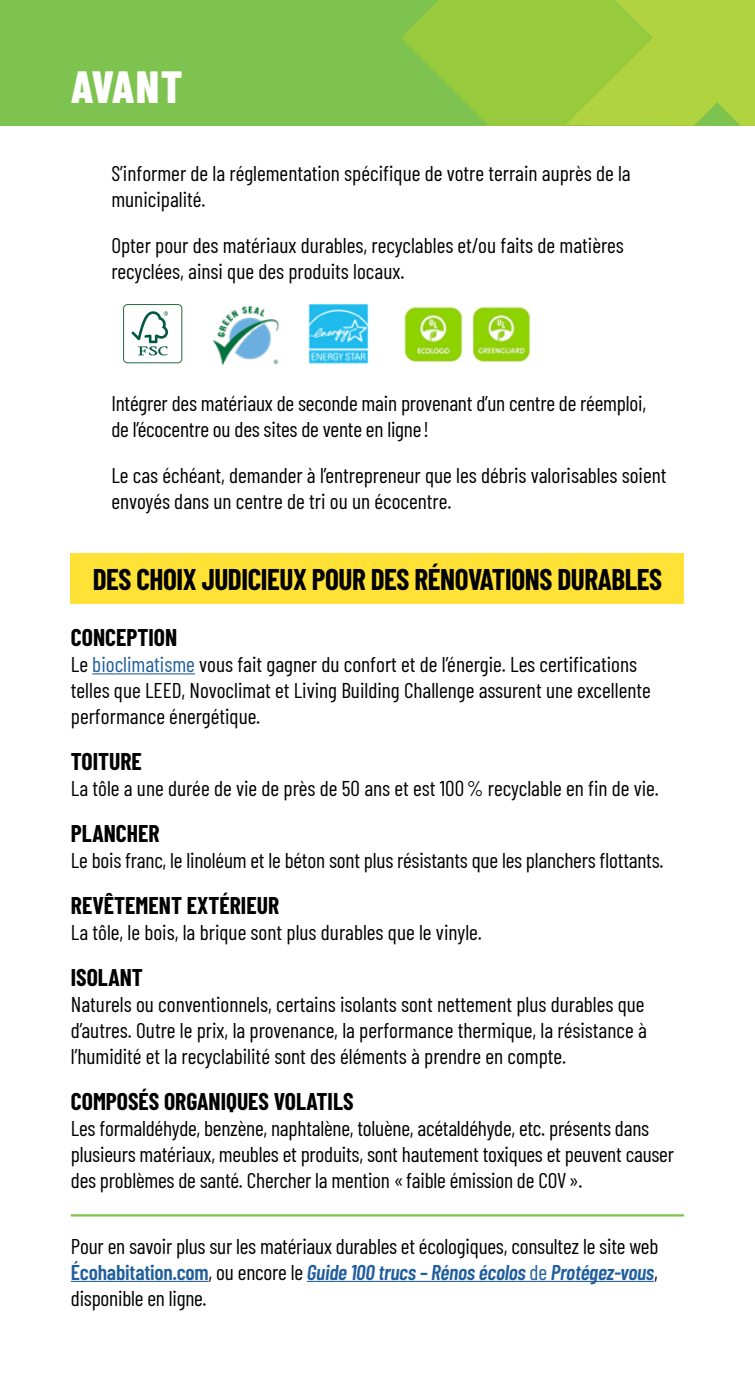
<style>
.page{position:relative;width:755px;height:1377px;background:#fff}
.page>*{position:absolute;margin:0;border:0;box-sizing:border-box;transform-origin:0 0}
.t1{font:800 45px "Barlow Condensed";letter-spacing:-.01em;color:#fff}
.t2{font:700 29.25px "Barlow Condensed";letter-spacing:-.015em;color:#000}
.t3{font:700 23.62px "Barlow Condensed";color:#000}
.t4{font:21.38px/25.9px "Barlow Condensed";color:#000}
.s1{color:#215e9e}
.s2{font-weight:600;color:#215e9e}
.s3{font-weight:600;font-style:italic;color:#215e9e}
</style>
<div class="page">
<div style="left:0;top:0;width:755px;height:126px;background:#7ec34f"></div>
<svg style="left:401px;top:0;width:354px;height:126px;background:#9dcc40"></svg>
<div style="left:71px;top:553px;width:613px;height:51px;background:#ffe235"></div>
<hr style="left:92px;top:673px;width:103px;height:1px;background:#215e9e">
<hr style="left:71px;top:1281px;width:138px;height:1px;background:#215e9e">
<hr style="left:307px;top:1281px;width:347px;height:1px;background:#215e9e">
<hr style="left:71px;top:1214px;width:613px;height:3px;background:#7ec34f">
<div style="left:123px;top:304px;width:59px;height:59px;border:1px solid #246942;border-radius:4px"></div>
<svg style="left:131px;top:311px;width:37px;height:44px"></svg>
<img style="left:212px;top:305px;width:68px;height:61px">
<img style="left:308px;top:305px;width:60px;height:59px">
<img style="left:404px;top:306px;width:127px;height:57px">
<h1 class="t1" style="left:71px;top:55px;width:113px">AVANT</h1>
<p class="t4" style="left:111px;top:158px;width:521px">S’informer de la réglementation spécifique de votre terrain auprès de la municipalité.</p>
<p class="t4" style="left:111px;top:231px;width:514px">Opter pour des matériaux durables, recyclables et/ou faits de matières recyclées, ainsi que des produits locaux.</p>
<p class="t4" style="left:111px;top:389px;width:536px">Intégrer des matériaux de seconde main provenant d’un centre de réemploi, de l’écocentre ou des sites de vente en ligne !</p>
<p class="t4" style="left:111px;top:461px;width:557px">Le cas échéant, demander à l’entrepreneur que les débris valorisables soient envoyés dans un centre de tri ou un écocentre.</p>
<h2 class="t2" style="left:93px;top:559px;width:571px">DES CHOIX JUDICIEUX POUR DES RÉNOVATIONS DURABLES</h2>
<p class="t3" style="left:71px;top:621px;width:108px">CONCEPTION</p>
<p class="t4" style="left:71px;top:650px;width:581px">Le <span class="s1">bioclimatisme</span> vous fait gagner du confort et de l’énergie. Les certifications telles que LEED, Novoclimat et Living Building Challenge assurent une excellente performance énergétique.</p>
<p class="t3" style="left:71px;top:745px;width:73px">TOITURE</p>
<p class="t4" style="left:71px;top:774px;width:589px">La tôle a une durée de vie de près de 50 ans et est 100% recyclable en fin de vie.</p>
<p class="t3" style="left:71px;top:817px;width:90px">PLANCHER</p>
<p class="t4" style="left:71px;top:846px;width:594px">Le bois franc, le linoléum et le béton sont plus résistants que les planchers flottants.</p>
<p class="t3" style="left:71px;top:889px;width:210px">REVÊTEMENT EXTÉRIEUR</p>
<p class="t4" style="left:71px;top:918px;width:412px">La tôle, le bois, la brique sont plus durables que le vinyle.</p>
<p class="t3" style="left:71px;top:961px;width:74px">ISOLANT</p>
<p class="t4" style="left:71px;top:990px;width:577px;text-align:justify">Naturels ou conventionnels, certains isolants sont nettement plus durables que d’autres. Outre le prix, la provenance, la performance thermique, la résistance à l’humidité et la recyclabilité sont des éléments à prendre en compte.</p>
<p class="t3" style="left:71px;top:1085px;width:284px">COMPOSÉS ORGANIQUES VOLATILS</p>
<p class="t4" style="left:71px;top:1114px;width:605px">Les formaldéhyde, benzène, naphtalène, toluène, acétaldéhyde, etc. présents dans plusieurs matériaux, meubles et produits, sont hautement toxiques et peuvent causer des problèmes de santé. Chercher la mention «faible émission de COV».</p>
<p class="t4" style="left:71px;top:1232px;width:589px;text-align:justify">Pour en savoir plus sur les matériaux durables et écologiques, consultez le site web <span class="s2">Écohabitation.com</span>, ou encore le <span class="s3">Guide 100 trucs – Rénos écolos</span> <span class="s1">de</span> <span class="s3">Protégez-vous</span>, disponible en ligne.</p>
</div>
